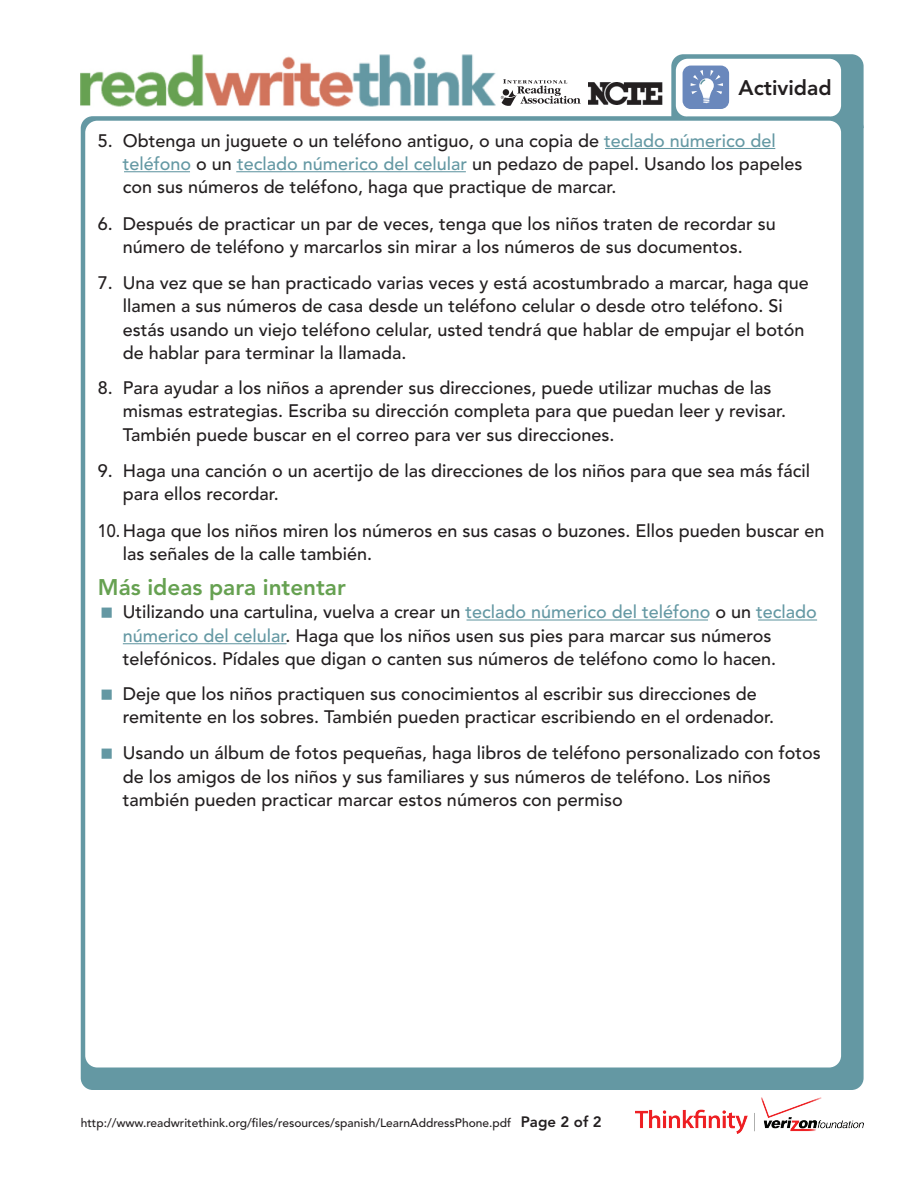
<style>
.page{position:relative;width:918px;height:1188px;background:#fff}
.page>*{position:absolute;margin:0;border:0;box-sizing:border-box;transform-origin:0 0}
.t1{font:800 22.5px "Avenir LT Std";color:#66a151}
.t2{font:800 21px "Avenir LT Std";color:#231f20}
.t3{font:500 18px/23.4px "Avenir LT Std";color:#231f20}
.t4{font:500 18px/23.4px "Avenir LT Std";color:#231f20;scale:.9 1}
.t5{font:500 12px "Avenir LT Std";color:#231f20}
.s1{color:#6498a3}
.s2{font-weight:800;font-size:15px}
</style>
<div class="page">
<div style="left:81px;top:116px;width:783px;height:974px;background:#6498a3;border-radius:12px"></div>
<div style="left:85px;top:121px;width:756px;height:946px;background:#fff;border-radius:12px"></div>
<svg style="left:671px;top:54px;width:193px;height:74px"></svg>
<img style="left:636px;top:1097px;width:228px;height:37px">
<hr style="left:605px;top:148px;width:170px;height:1px;background:#6498a3">
<hr style="left:236px;top:171px;width:230px;height:1px;background:#6498a3">
<hr style="left:124px;top:171px;width:66px;height:1px;background:#6498a3">
<hr style="left:467px;top:619px;width:241px;height:2px;background:#6498a3">
<hr style="left:758px;top:619px;width:59px;height:2px;background:#6498a3">
<hr style="left:123px;top:643px;width:164px;height:1px;background:#6498a3">
<svg style="left:80px;top:77px;width:460px;height:63px"></svg>
<svg style="left:540px;top:89px;width:204px;height:39px"></svg>
<img style="left:81px;top:54px;width:417px;height:53px">
<div style="left:498px;top:43px;width:172px;height:66px;background:#fff"></div>
<svg style="left:501px;top:79px;width:80px;height:27px"></svg>
<img style="left:589px;top:82px;width:73px;height:23px">
<p class="t2" style="left:739px;top:75px;width:95px">Actividad</p>
<p class="t3" style="left:123px;top:129px;width:681px;text-indent:-25px">5. Obtenga un juguete o un teléfono antiguo, o una copia de <span class="s1">teclado númerico del teléfono</span> o un <span class="s1">teclado númerico del celular</span> un pedazo de papel. Usando los papeles con sus números de teléfono, haga que practique de marcar.</p>
<p class="t3" style="left:98px;top:212px;width:679px;text-align:center">6. Después de practicar un par de veces, tenga que los niños traten de recordar su número de teléfono y marcarlos sin mirar a los números de sus documentos.</p>
<p class="t3" style="left:123px;top:272px;width:687px;text-indent:-25px">7. Una vez que se han practicado varias veces y está acostumbrado a marcar, haga que llamen a sus números de casa desde un teléfono celular o desde otro teléfono. Si estás usando un viejo teléfono celular, usted tendrá que hablar de empujar el botón de hablar para terminar la llamada.</p>
<p class="t3" style="left:123px;top:377px;width:665px;text-indent:-25px">8. Para ayudar a los niños a aprender sus direcciones, puede utilizar muchas de las mismas estrategias. Escriba su dirección completa para que puedan leer y revisar.<br>También puede buscar en el correo para ver sus direcciones.</p>
<p class="t3" style="left:123px;top:459px;width:689px;text-indent:-25px">9. Haga una canción o un acertijo de las direcciones de los niños para que sea más fácil para ellos recordar.</p>
<p class="t4" style="left:123px;top:519px;width:781px;text-indent:-25px">10. Haga que los niños miren los números en sus casas o buzones. Ellos pueden buscar en las señales de la calle también.</p>
<p class="t1" style="left:98px;top:574px;width:249px">Más ideas para intentar</p>
<p class="t3" style="left:123px;top:601px;width:695px">Utilizando una cartulina, vuelva a crear un <span class="s1">teclado númerico del teléfono</span> o un <span class="s1">teclado númerico del celular</span>. Haga que los niños usen sus pies para marcar sus números telefónicos. Pídales que digan o canten sus números de teléfono como lo hacen.</p>
<p class="t3" style="left:123px;top:682px;width:653px">Deje que los niños practiquen sus conocimientos al escribir sus direcciones de remitente en los sobres. También pueden practicar escribiendo en el ordenador.</p>
<p class="t3" style="left:123px;top:742px;width:700px">Usando un álbum de fotos pequeñas, haga libros de teléfono personalizado con fotos de los amigos de los niños y sus familiares y sus números de teléfono. Los niños también pueden practicar marcar estos números con permiso</p>
<p class="t5" style="left:81px;top:1116px;width:522px">http://www.readwritethink.org/files/resources/spanish/LearnAddressPhone.pdf <span class="s2">Page 2 of 2</span></p>
</div>
